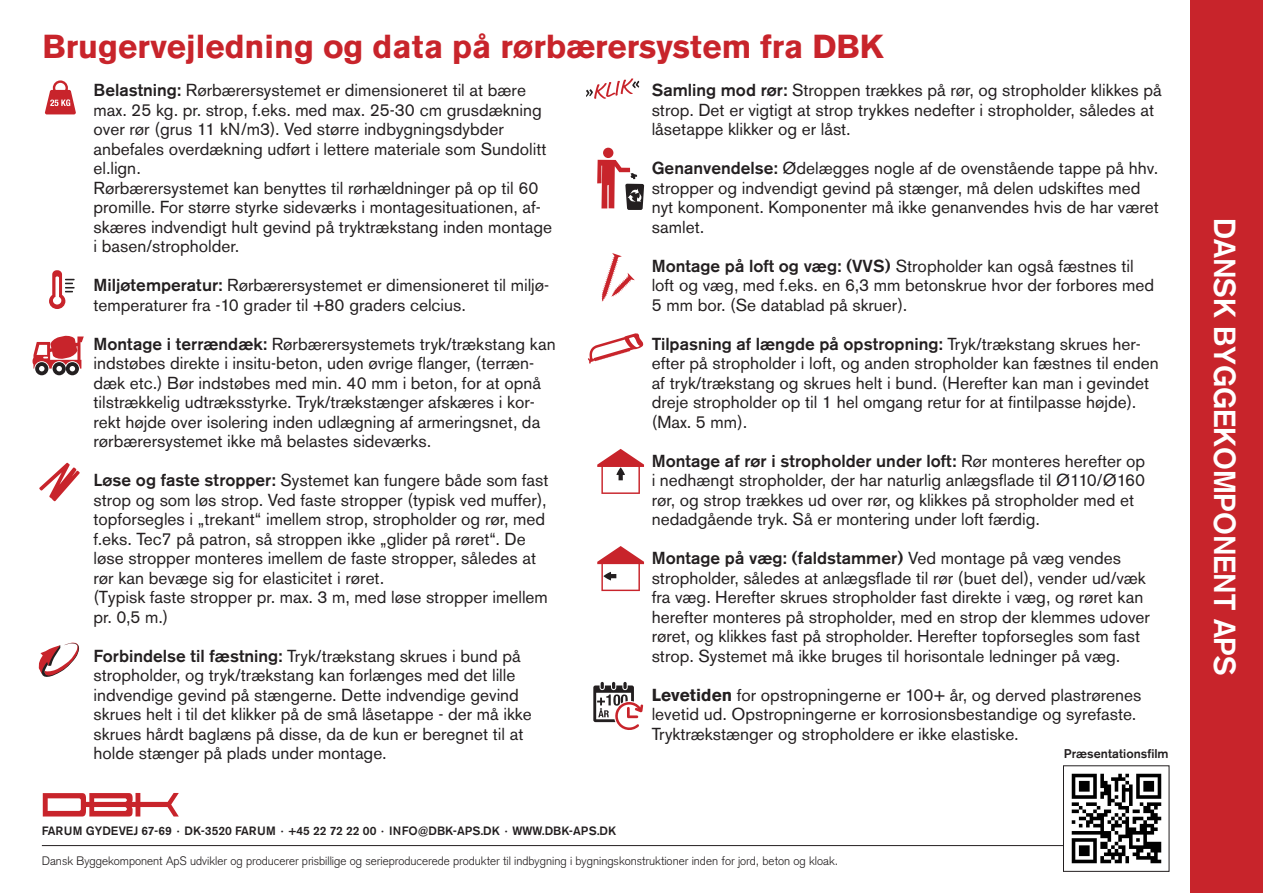
<style>
.page{position:relative;width:1263px;height:893px;background:#fff}
.page>*{position:absolute;margin:0;border:0;box-sizing:border-box;transform-origin:0 0}
.t1{font:700 33px "Akzidenz Grotesk BQ";color:#c8242b}
.t2{font:700 30px "Akzidenz Grotesk";color:#fff}
.t3{font:17.25px/19.5px "Akzidenz Grotesk BQ";color:#231f20}
.t4{font:500 12.6px "Akzidenz Grotesk BQ";color:#231f20}
.t5{font:300 12.15px "Akzidenz Grotesk";color:#231f20}
.t6{font:500 12px "Akzidenz Grotesk BQ";color:#231f20}
.s1{font-weight:500}
.s2{font-weight:700}
</style>
<div class="page">
<div style="left:1191px;top:0;width:72px;height:893px;background:#c8242b"></div>
<svg style="left:43px;top:793px;width:136px;height:23px"></svg>
<hr style="left:42px;top:845px;width:1105px;height:1px;background:#231f20">
<img style="left:1065px;top:773px;width:97px;height:91px">
<div style="left:1063px;top:765px;width:106px;height:107px;border:1px solid #231f20"></div>
<div style="left:53px;top:80px;width:15px;height:16px;border:2px solid #c8242b;border-radius:50%"></div>
<svg style="left:45px;top:90px;width:31px;height:24px"></svg>
<svg style="left:49px;top:270px;width:26px;height:39px"></svg>
<svg style="left:588px;top:333px;width:55px;height:31px"></svg>
<svg style="left:39px;top:463px;width:41px;height:38px"></svg>
<svg style="left:39px;top:643px;width:40px;height:34px"></svg>
<svg style="left:586px;top:78px;width:54px;height:21px"></svg>
<div style="left:603px;top:148px;width:10px;height:10px;background:#c8242b;border-radius:50%"></div>
<svg style="left:597px;top:160px;width:47px;height:50px"></svg>
<svg style="left:601px;top:253px;width:34px;height:49px"></svg>
<svg style="left:597px;top:449px;width:47px;height:45px"></svg>
<svg style="left:597px;top:546px;width:47px;height:45px"></svg>
<svg style="left:593px;top:682px;width:50px;height:48px"></svg>
<svg style="left:53px;top:362px;width:13px;height:13px"></svg>
<svg style="left:66px;top:362px;width:13px;height:13px"></svg>
<svg style="left:35px;top:362px;width:13px;height:13px"></svg>
<svg style="left:33px;top:336px;width:51px;height:35px"></svg>
<h1 class="t1" style="left:43px;top:28px;width:842px">Brugervejledning og data på rørbærersystem fra DBK</h1>
<p class="t3" style="left:94px;top:80px;width:460px"><span class="s1">Belastning:</span> Rørbærersystemet er dimensioneret til at bære max. 25 kg. pr. strop, f.eks. med max. 25-30 cm grusdækning over rør (grus 11 kN/m3). Ved større indbygningsdybder anbefales overdækning udført i lettere materiale som Sundolitt el.lign.<br>Rørbærersystemet kan benyttes til rørhældninger på op til 60 promille. For større styrke sideværks i montagesituationen, af&shy;skæres indvendigt hult gevind på tryktrækstang inden montage i basen/stropholder.</p>
<p class="t3" style="left:94px;top:275px;width:457px"><span class="s1">Miljøtemperatur:</span> Rørbærersystemet er dimensioneret til miljø&shy;temperaturer fra -10 grader til +80 graders celcius.</p>
<p class="t3" style="left:94px;top:334px;width:464px"><span class="s1">Montage i terrændæk:</span> Rørbærersystemets tryk/trækstang kan indstøbes direkte i insitu-beton, uden øvrige flanger, (terræn&shy;dæk etc.) Bør indstøbes med min. 40 mm i beton, for at opnå tilstrækkelig udtræksstyrke. Tryk/trækstænger afskæres i kor&shy;rekt højde over isolering inden udlægning af armeringsnet, da rørbærersystemet ikke må belastes sideværks.</p>
<p class="t3" style="left:94px;top:470px;width:456px"><span class="s1">Løse og faste stropper:</span> Systemet kan fungere både som fast strop og som løs strop. Ved faste stropper (typisk ved muffer), topforsegles i „trekant“ imellem strop, stropholder og rør, med f.eks. Tec7 på patron, så stroppen ikke „glider på røret“. De løse stropper monteres imellem de faste stropper, således at rør kan bevæge sig for elasticitet i røret.<br>(Typisk faste stropper pr. max. 3 m, med løse stropper imellem pr. 0,5 m.)</p>
<p class="t3" style="left:94px;top:646px;width:440px"><span class="s1">Forbindelse til fæstning:</span> Tryk/trækstang skrues i bund på stropholder, og tryk/trækstang kan forlænges med det lille indvendige gevind på stængerne. Dette indvendige gevind skrues helt i til det klikker på de små låsetappe - der må ikke skrues hårdt baglæns på disse, da de kun er beregnet til at holde stænger på plads under montage.</p>
<p class="t3" style="left:652px;top:80px;width:512px"><span class="s1">Samling mod rør:</span> Stroppen trækkes på rør, og stropholder klikkes på strop. Det er vigtigt at strop trykkes nedefter i stropholder, således at låsetappe klikker og er låst.</p>
<p class="t3" style="left:652px;top:158px;width:509px"><span class="s1">Genanvendelse:</span> Ødelægges nogle af de ovenstående tappe på hhv. stropper og indvendigt gevind på stænger, må delen udskiftes med nyt komponent. Komponenter må ikke genanvendes hvis de har været samlet.</p>
<p class="t3" style="left:652px;top:256px;width:504px"><span class="s1">Montage på loft og væg: (VVS)</span> Stropholder kan også fæstnes til loft og væg, med f.eks. en 6,3 mm betonskrue hvor der forbores med<br>5 mm bor. (Se datablad på skruer).</p>
<p class="t3" style="left:652px;top:334px;width:509px"><span class="s1">Tilpasning af længde på opstropning:</span> Tryk/trækstang skrues her&shy;efter på stropholder i loft, og anden stropholder kan fæstnes til enden af tryk/trækstang og skrues helt i bund. (Herefter kan man i gevindet dreje stropholder op til 1 hel omgang retur for at fintilpasse højde). (Max. 5 mm).</p>
<p class="t3" style="left:652px;top:451px;width:495px"><span class="s1">Montage af rør i stropholder under loft:</span> Rør monteres herefter op i nedhængt stropholder, der har naturlig anlægsflade til Ø110/Ø160 rør, og strop trækkes ud over rør, og klikkes på stropholder med et nedadgående tryk. Så er montering under loft færdig.</p>
<p class="t3" style="left:652px;top:548px;width:500px"><span class="s1">Montage på væg: (faldstammer)</span> Ved montage på væg vendes stropholder, således at anlægsflade til rør (buet del), vender ud/væk fra væg. Herefter skrues stropholder fast direkte i væg, og røret kan herefter monteres på stropholder, med en strop der klemmes udover røret, og klikkes fast på stropholder. Herefter topforsegles som fast strop. Systemet må ikke bruges til horisontale ledninger på væg.</p>
<p class="t3" style="left:652px;top:685px;width:491px"><span class="s2">Levetiden</span> for opstropningerne er 100+ år, og derved plastrørenes levetid ud. Opstropningerne er korrosionsbestandige og syrefaste.<br>Tryktrækstænger og stropholdere er ikke elastiske.</p>
<p class="t4" style="left:1064px;top:746px;width:106px">Præsentationsfilm</p>
<p class="t6" style="left:42px;top:823px;width:576px">FARUM GYDEVEJ 67-69 · DK-3520 FARUM · +45 22 72 22 00 · INFO@DBK-APS.DK · WWW.DBK-APS.DK</p>
<p class="t5" style="left:42px;top:853px;width:798px">Dansk Byggekomponent ApS udvikler og producerer prisbillige og serieproducerede produkter til indbygning i bygningskonstruktioner inden for jord, beton og kloak.</p>
<h2 class="t2" style="left:1242px;top:218px;width:459px;rotate:90deg">DANSK BYGGEKOMPONENT APS</h2>
</div>
